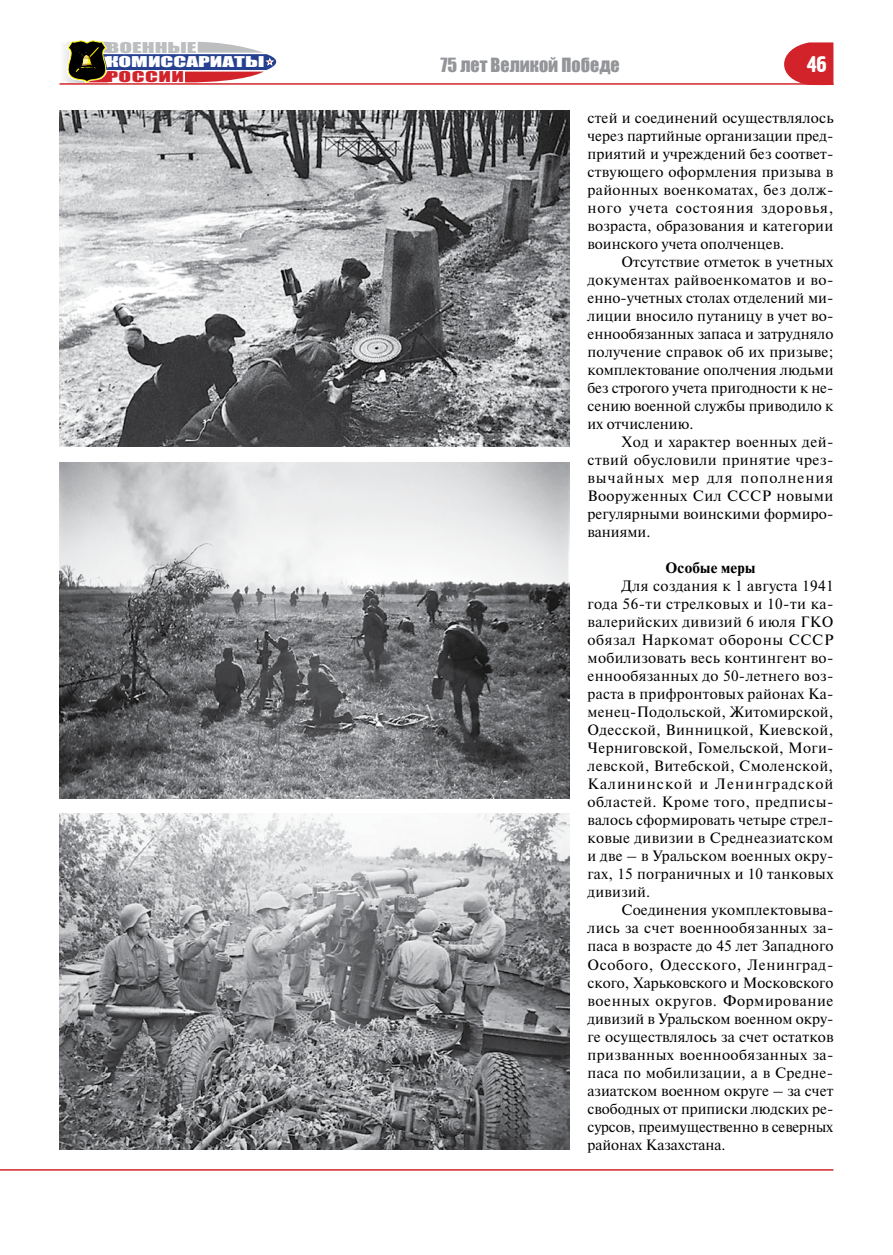
<style>
.page{position:relative;width:893px;height:1255px;background:#fff}
.page>*{position:absolute;margin:0;border:0;box-sizing:border-box;transform-origin:0 0}
.t1{font:22.5px "Hermes CTT";color:#fff}
.t2{font:18px "Impact";color:#939598}
.t3{font:15px/18px "Newton C";color:#000;text-align:justify}
.t4{font:700 15px "Newton C";letter-spacing:.015em;color:#000}
.t5{font:13.65px "Impact";color:#fff;scale:1.7 1}
.t6{font:13.65px "Impact";color:#bcbec0;scale:1.7 1}
.t7{font:13.65px "Impact";letter-spacing:.02em;color:#d2232a;scale:1.7 1}
</style>
<div class="page">
<svg style="left:64px;top:40px;width:213px;height:43px"></svg>
<svg style="left:784px;top:42px;width:49px;height:41px;background:#d73f45"></svg>
<hr style="left:60px;top:83px;width:773px;height:2px;background:#d2232a">
<hr style="left:0;top:1169px;width:833px;height:1px;background:#d2232a">
<img style="left:60px;top:111px;width:509px;height:336px">
<img style="left:60px;top:462px;width:509px;height:336px">
<img style="left:60px;top:813px;width:509px;height:336px">
<p class="t6" style="left:106px;top:37px;width:54px">ВОЕННЫЕ</p>
<p class="t7" style="left:106px;top:66px;width:47px">РОССИИ</p>
<p class="t5" style="left:106px;top:51px;width:95px">КОМИССАРИАТЫ</p>
<p class="t2" style="left:440px;top:51px;width:181px">75 лет Великой Победе</p>
<h1 class="t1" style="left:807px;top:51px;width:22px">46</h1>
<p class="t3" style="left:587px;top:108px;width:248px">стей и соединений осуществлялось через партийные организации пред&shy;приятий и учреждений без соответ&shy;ствующего оформления призыва в районных военкоматах, без долж&shy;ного учета состояния здоровья, возраста, образования и категории воинского учета ополченцев.</p>
<p class="t3" style="left:587px;top:252px;width:248px;text-indent:34px">Отсутствие отметок в учетных документах райвоенкоматов и во&shy;енно-учетных столах отделений ми&shy;лиции вносило путаницу в учет во&shy;еннообязанных запаса и затрудняло получение справок об их призыве; комплектование ополчения людьми без строгого учета пригодности к не&shy;сению военной службы приводило к их отчислению.</p>
<p class="t3" style="left:587px;top:433px;width:247px;text-indent:34px">Ход и характер военных дей&shy;ствий обусловили принятие чрез&shy;вычайных мер для пополнения Вооруженных Сил СССР новыми регулярными воинскими формиро&shy;ваниями.</p>
<p class="t4" style="left:666px;top:559px;width:91px">Особые меры</p>
<p class="t3" style="left:587px;top:577px;width:248px;text-indent:34px">Для создания к 1 августа 1941 года 56-ти стрелковых и 10-ти ка&shy;валерийских дивизий 6 июля ГКО обязал Наркомат обороны СССР мобилизовать весь контингент во&shy;еннообязанных до 50-летнего воз&shy;раста в прифронтовых районах Ка&shy;менец-Подольской, Житомирской, Одесской, Винницкой, Киевской, Черниговской, Гомельской, Моги&shy;левской, Витебской, Смоленской, Калининской и Ленинградской областей. Кроме того, предписы&shy;валось сформировать четыре стрел&shy;ковые дивизии в Среднеазиатском и две – в Уральском военных окру&shy;гах, 15 пограничных и 10 танковых дивизий.</p>
<p class="t3" style="left:587px;top:901px;width:248px;text-indent:34px">Соединения укомплектовыва&shy;лись за счет военнообязанных за&shy;паса в возрасте до 45 лет Западного Особого, Одесского, Ленинград&shy;ского, Харьковского и Московского военных округов. Формирование дивизий в Уральском военном окру&shy;ге осуществлялось за счет остатков призванных военнообязанных за&shy;паса по мобилизации, а в Средне&shy;азиатском военном округе – за счет свободных от приписки людских ре&shy;сурсов, преимущественно в северных районах Казахстана.</p>
</div>
